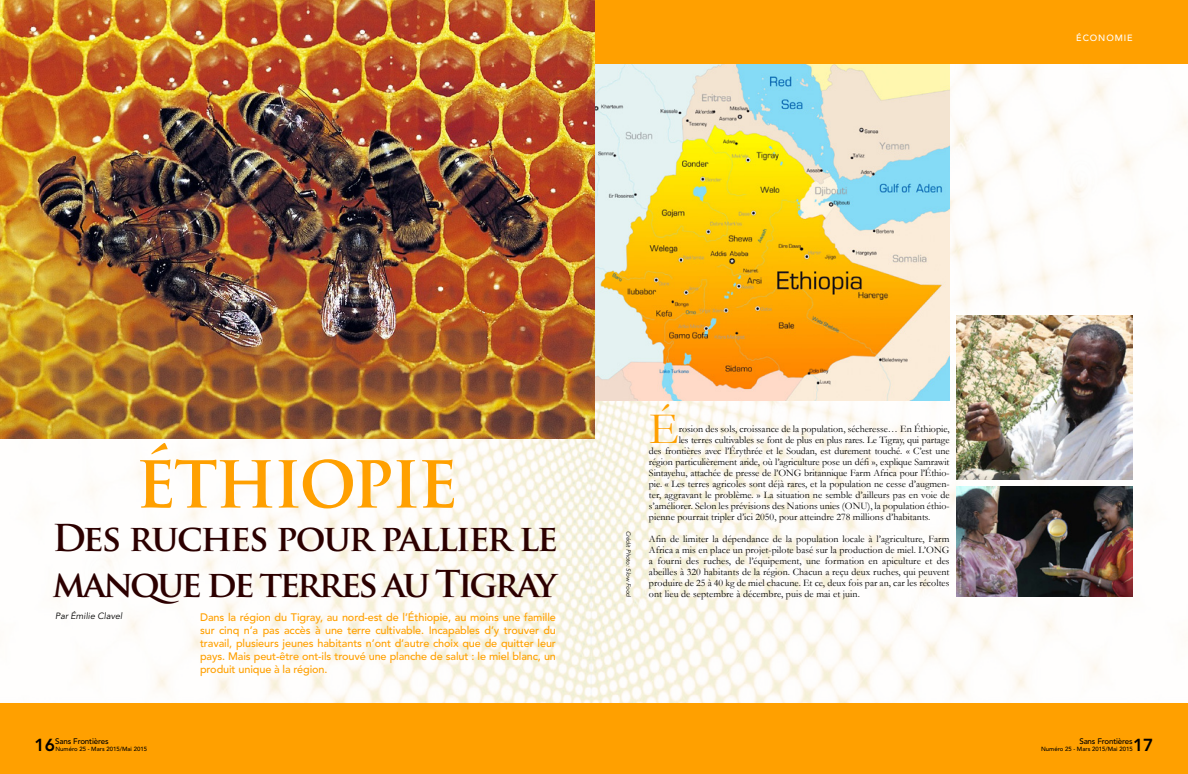
<style>
.page{position:relative;width:1188px;height:774px;background:#fff}
.page>*{position:absolute;margin:0;border:0;box-sizing:border-box;transform-origin:0 0}
.t1{font:700 74px "Trajan Pro";letter-spacing:-.025em;color:#ffa000;scale:.93 1}
.t2{font:45.3px "Garamond";color:#ffa000}
.t3{font:700 36.1px/45.9px "Trajan Pro";letter-spacing:-.08em;color:#2c0000}
.t4{font:800 17.3px "Avenir LT Std";color:#000}
.t5{font:500 10.9px/13.1px "Avenir LT Std";letter-spacing:-.01em;color:#ffa000;text-align:justify}
.t6{font:10px/11px "Garamond";color:#000;text-align:justify}
.t7{font:italic 9px "Avenir LT Std";color:#000}
.t8{font:500 9px "Avenir LT Std";letter-spacing:.1em;color:#fff}
.t9{font:500 8px "Avenir LT Std";letter-spacing:-.02em;color:#000}
.t10{font:500 6px "Avenir LT Std";color:#000}
.t11{font:italic 6px "Avenir LT Std";letter-spacing:-.005em;color:#000}
</style>
<div class="page">
<img style="left:55px;top:64px;width:1133px;height:639px">
<img style="left:595px;top:64px;width:355px;height:336px">
<div style="left:0;top:704px;width:1188px;height:70px;background:#ffa000"></div>
<div style="left:0;top:0;width:1188px;height:64px;background:#ffa000"></div>
<img style="left:957px;top:487px;width:176px;height:110px">
<img style="left:957px;top:315px;width:176px;height:165px">
<img style="left:0;top:0;width:594px;height:439px">
<p class="t8" style="left:1076px;top:33px;width:58px">ÉCONOMIE</p>
<h1 class="t1" style="left:136px;top:435px;width:347px">éthiopie</h1>
<h3 class="t3" style="left:52px;top:515px;width:507px">Des ruches pour pallier le manque de terres au Tigray</h3>
<p class="t7" style="left:55px;top:611px;width:68px">Par Émilie Clavel</p>
<p class="t5" style="left:200px;top:610px;width:357px">Dans la région du Tigray, au nord-est de l’Éthiopie, au moins une famille sur cinq n’a pas accès à une terre cultivable. Incapables d’y trouver du travail, plusieurs jeunes habitants n’ont d’autre choix que de quitter leur pays. Mais peut-être ont-ils trouvé une planche de salut : le miel blanc, un produit unique à la région.</p>
<p class="t9" style="left:55px;top:737px;width:55px">Sans Frontières</p>
<h3 class="t4" style="left:35px;top:735px;width:22px">16</h3>
<p class="t10" style="left:55px;top:745px;width:93px">Numéro 25 - Mars 2015/Mai 2015</p>
<p class="t11" style="left:632px;top:531px;width:68px;rotate:90deg">Crédit Photo: Slow Food</p>
<h2 class="t2" style="left:649px;top:399px;width:31px">É</h2>
<p class="t6" style="left:679px;top:424px;width:272px">rosion des sols, croissance de la population, sécheresse… En Éthiopie,</p>
<p class="t6" style="left:679px;top:435px;width:272px">les terres cultivables se font de plus en plus rares. Le Tigray, qui partage</p>
<p class="t6" style="left:649px;top:446px;width:302px">des frontières avec l’Érythrée et le Soudan, est durement touché. « C’est une</p>
<p class="t6" style="left:649px;top:457px;width:302px">région particulièrement aride, où l’agriculture pose un défi », explique Samrawit</p>
<p class="t6" style="left:649px;top:468px;width:302px">Sintayehu, attachée de presse de l’ONG britannique Farm Africa pour l’Éthio-</p>
<p class="t6" style="left:649px;top:479px;width:302px">pie. « Les terres agricoles sont déjà rares, et la population ne cesse d’augmen-</p>
<p class="t6" style="left:649px;top:490px;width:302px">ter, aggravant le problème. » La situation ne semble d’ailleurs pas en voie de</p>
<p class="t6" style="left:649px;top:501px;width:302px">s’améliorer. Selon les prévisions des Nations unies (ONU), la population éthio-</p>
<p class="t6" style="left:649px;top:512px;width:283px">pienne pourrait tripler d’ici 2050, pour atteindre 278 millions d’habitants.</p>
<p class="t6" style="left:649px;top:534px;width:302px">Afin de limiter la dépendance de la population locale à l’agriculture, Farm Africa a mis en place un projet-pilote basé sur la production de miel. L’ONG a fourni des ruches, de l’équipement, une formation en apiculture et des abeilles à 320 habitants de la région. Chacun a reçu deux ruches, qui peuvent produire de 25 à 40 kg de miel chacune. Et ce, deux fois par an, car les récoltes ont lieu de septembre à décembre, puis de mai et juin.</p>
<p class="t9" style="left:1079px;top:737px;width:55px">Sans Frontières</p>
<p class="t10" style="left:1041px;top:746px;width:93px">Numéro 25 - Mars 2015/Mai 2015</p>
<h3 class="t4" style="left:1133px;top:735px;width:22px">17</h3>
</div>
